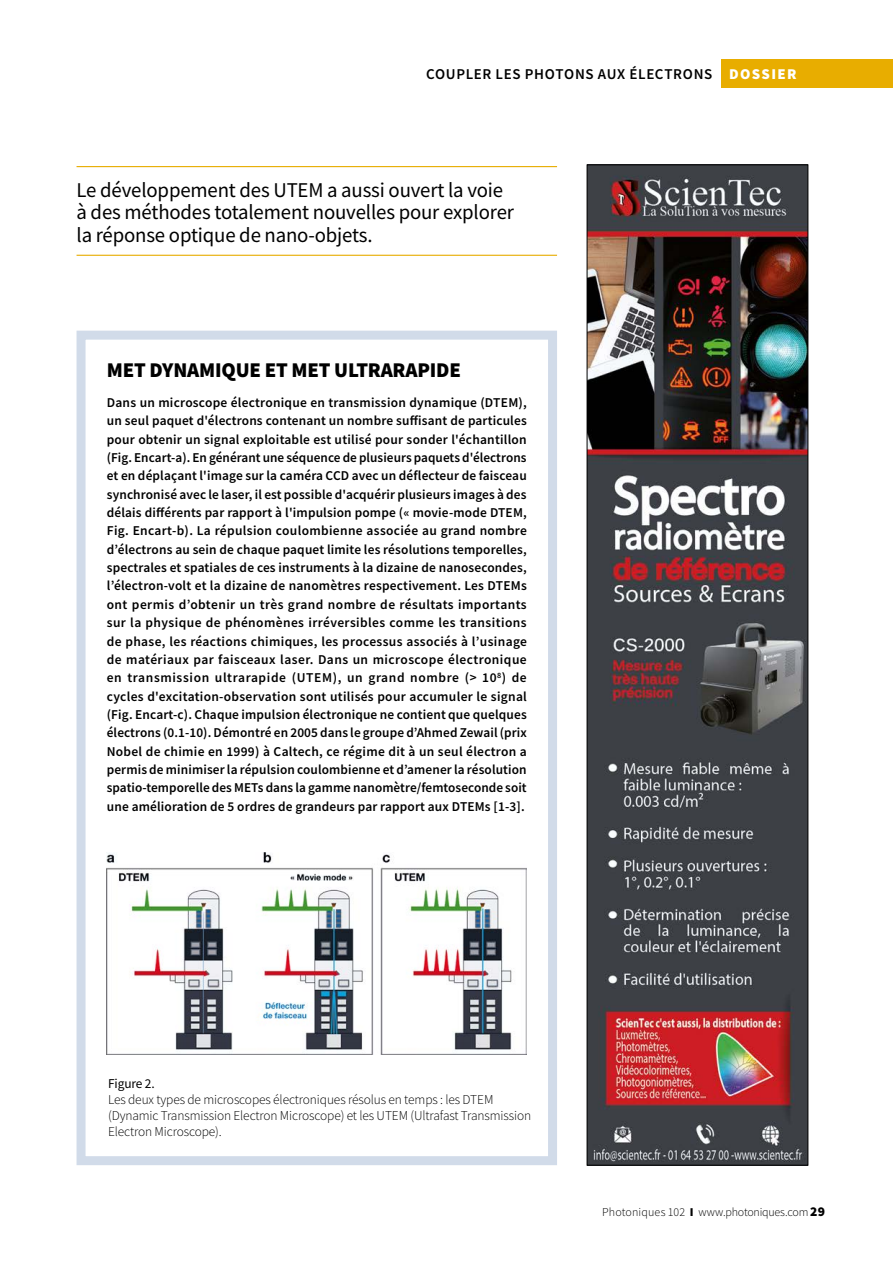
<style>
.page{position:relative;width:893px;height:1263px;background:#fff}
.page>*{position:absolute;margin:0;border:0;box-sizing:border-box;transform-origin:0 0}
.t1{font:21px/22.5px "Source Sans Pro";letter-spacing:-.01em;color:#000}
.t2{font:900 21px "Source Sans Pro";letter-spacing:-.01em;color:#000}
.t3{font:600 15px "Source Sans Pro";color:#000}
.t4{font:900 15px "Source Sans Pro";letter-spacing:.09em;color:#fff}
.t5{font:600 13.5px/18.3px "Source Sans Pro";letter-spacing:.01em;color:#000;text-align:justify}
.t6{font:300 13.5px/16.2px "Source Sans Pro";letter-spacing:-.01em;color:#000}
.t7{font:13.5px "Source Sans Pro";letter-spacing:-.01em;color:#000}
.t8{font:300 12px "Source Sans Pro";color:#000}
.s1{font-weight:900}
.s2{font-weight:900;font-size:13.5px}
</style>
<div class="page">
<div style="left:721px;top:60px;width:172px;height:28px;background:#e8ad00"></div>
<img style="left:107px;top:853px;width:420px;height:201px">
<div style="left:77px;top:331px;width:480px;height:834px;border:9px solid #d1dbe9"></div>
<hr style="left:77px;top:166px;width:480px;height:1px;background:#e8ad00">
<hr style="left:77px;top:255px;width:480px;height:1px;background:#e8ad00">
<img style="left:589px;top:166px;width:217px;height:997px">
<div style="left:587px;top:164px;width:221px;height:1001px;border:1px solid #000"></div>
<p class="t3" style="left:426px;top:64px;width:12px">Coupler</p>
<p class="t3" style="left:496px;top:64px;width:9px">les</p>
<p class="t3" style="left:525px;top:64px;width:11px">photons</p>
<p class="t3" style="left:598px;top:64px;width:11px">aux</p>
<p class="t3" style="left:629px;top:64px;width:10px">électrons</p>
<p class="t4" style="left:729px;top:64px;width:69px">DOSSIER</p>
<h1 class="t1" style="left:77px;top:179px;width:439px">Le développement des UTEM a aussi ouvert la voie à des méthodes totalement nouvelles pour explorer la réponse optique de nano-objets.</h1>
<h1 class="t2" style="left:107px;top:355px;width:356px">MET DYNAMIQUE ET MET ULTRARAPIDE</h1>
<p class="t5" style="left:107px;top:393px;width:422px">Dans un microscope électronique en transmission dynamique (DTEM), un seul paquet d'électrons contenant un nombre suffisant de particules pour obtenir un signal exploitable est utilisé pour sonder l'échantillon (Fig. Encart-a). En générant une séquence de plusieurs paquets d'électrons et en déplaçant l'image sur la caméra CCD avec un déflecteur de faisceau synchronisé avec le laser, il est possible d'acquérir plusieurs images à des délais différents par rapport à l'impulsion pompe (« movie-mode DTEM, Fig. Encart-b). La répulsion coulombienne associée au grand nombre d’électrons au sein de chaque paquet limite les résolutions temporelles, spectrales et spatiales de ces instruments à la dizaine de nanosecondes, l’électron-volt et la dizaine de nanomètres respectivement. Les DTEMs ont permis d’obtenir un très grand nombre de résultats importants sur la physique de phénomènes irréversibles comme les transitions de phase, les réactions chimiques, les processus associés à l’usinage de matériaux par faisceaux laser. Dans un microscope électronique en transmission ultrarapide (UTEM), un grand nombre (&gt; 10<sup>8</sup>) de cycles d'excitation-observation sont utilisés pour accumuler le signal (Fig. Encart-c). Chaque impulsion électronique ne contient que quelques électrons (0.1-10). Démontré en 2005 dans le groupe d’Ahmed Zewail (prix Nobel de chimie en 1999) à Caltech, ce régime dit à un seul électron a permis de minimiser la répulsion coulombienne et d’amener la résolution spatio-temporelle des METs dans la gamme nanomètre/femtoseconde soit une amélioration de 5 ordres de grandeurs par rapport aux DTEMs [1-3].</p>
<p class="t7" style="left:108px;top:1074px;width:48px">Figure 2.</p>
<p class="t6" style="left:108px;top:1091px;width:425px">Les deux types de microscopes électroniques résolus en temps : les DTEM (Dynamic Transmission Electron Microscope) et les UTEM (Ultrafast Transmission<br>Electron Microscope).</p>
<p class="t8" style="left:602px;top:1205px;width:224px">Photoniques 102 <span class="s1">I</span> www.photoniques.com <span class="s2">29</span></p>
</div>
